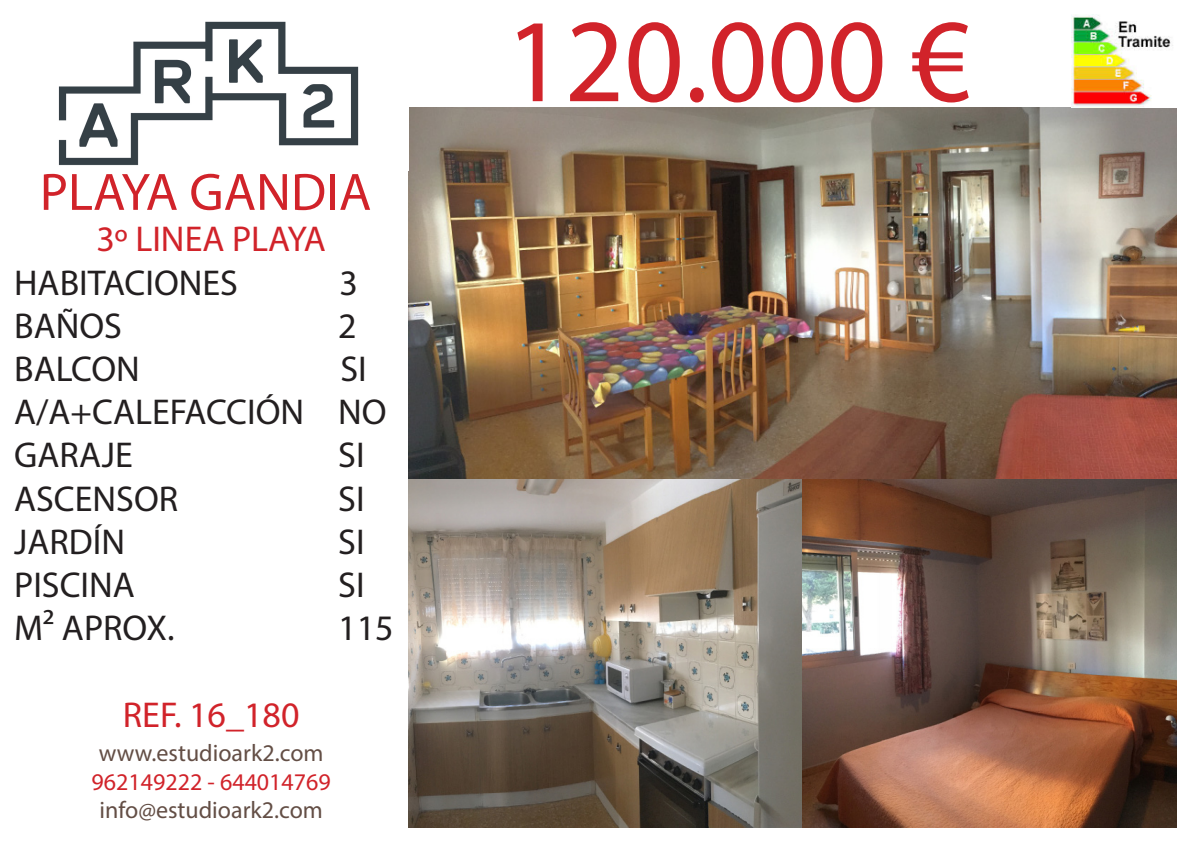
<style>
.page{position:relative;width:1191px;height:842px;background:#fff}
.page>*{position:absolute;margin:0;border:0;box-sizing:border-box;transform-origin:0 0}
.t1{font:119.5px "Myriad Pro";color:#d1232a}
.t2{font:53px "Myriad Pro";color:#d1232a}
.t3{font:36px "Myriad Pro";color:#231f20}
.t4{font:36px "Myriad Pro";color:#d1232a}
.t5{font:24px "Myriad Pro";color:#634e45}
.t6{font:24px "Myriad Pro";color:#d1232a}
</style>
<div class="page">
<img style="left:408px;top:108px;width:768px;height:720px">
<img style="left:1071px;top:14px;width:102px;height:94px">
<img style="left:58px;top:21px;width:301px;height:145px">
<p class="t2" style="left:40px;top:159px;width:333px">PLAYA GANDIA</p>
<p class="t4" style="left:96px;top:217px;width:231px">3º LINEA PLAYA</p>
<p class="t3" style="left:14px;top:260px;width:225px">HABITACIONES</p>
<p class="t3" style="left:339px;top:260px;width:20px">3</p>
<p class="t3" style="left:14px;top:304px;width:109px">BAÑOS</p>
<p class="t3" style="left:338px;top:304px;width:20px">2</p>
<p class="t3" style="left:14px;top:347px;width:127px">BALCON</p>
<p class="t3" style="left:340px;top:347px;width:28px">SI</p>
<p class="t3" style="left:14px;top:390px;width:374px">A/A+CALEFACCIÓN NO</p>
<p class="t3" style="left:14px;top:433px;width:120px">GARAJE</p>
<p class="t3" style="left:338px;top:433px;width:28px">SI</p>
<p class="t3" style="left:14px;top:476px;width:165px">ASCENSOR</p>
<p class="t3" style="left:338px;top:476px;width:28px">SI</p>
<p class="t3" style="left:14px;top:520px;width:112px">JARDÍN</p>
<p class="t3" style="left:338px;top:520px;width:28px">SI</p>
<p class="t3" style="left:14px;top:563px;width:122px">PISCINA</p>
<p class="t3" style="left:338px;top:563px;width:28px">SI</p>
<p class="t3" style="left:14px;top:606px;width:162px">M² APROX.</p>
<p class="t3" style="left:338px;top:606px;width:57px">115</p>
<p class="t4" style="left:123px;top:692px;width:178px">REF. 16_180</p>
<p class="t5" style="left:99px;top:738px;width:226px">www.estudioark2.com</p>
<p class="t6" style="left:92px;top:767px;width:241px">962149222 - 644014769</p>
<p class="t5" style="left:99px;top:795px;width:225px">info@estudioark2.com</p>
<p class="t1" style="left:505px;top:-13px;width:467px">120.000 €</p>
</div>
